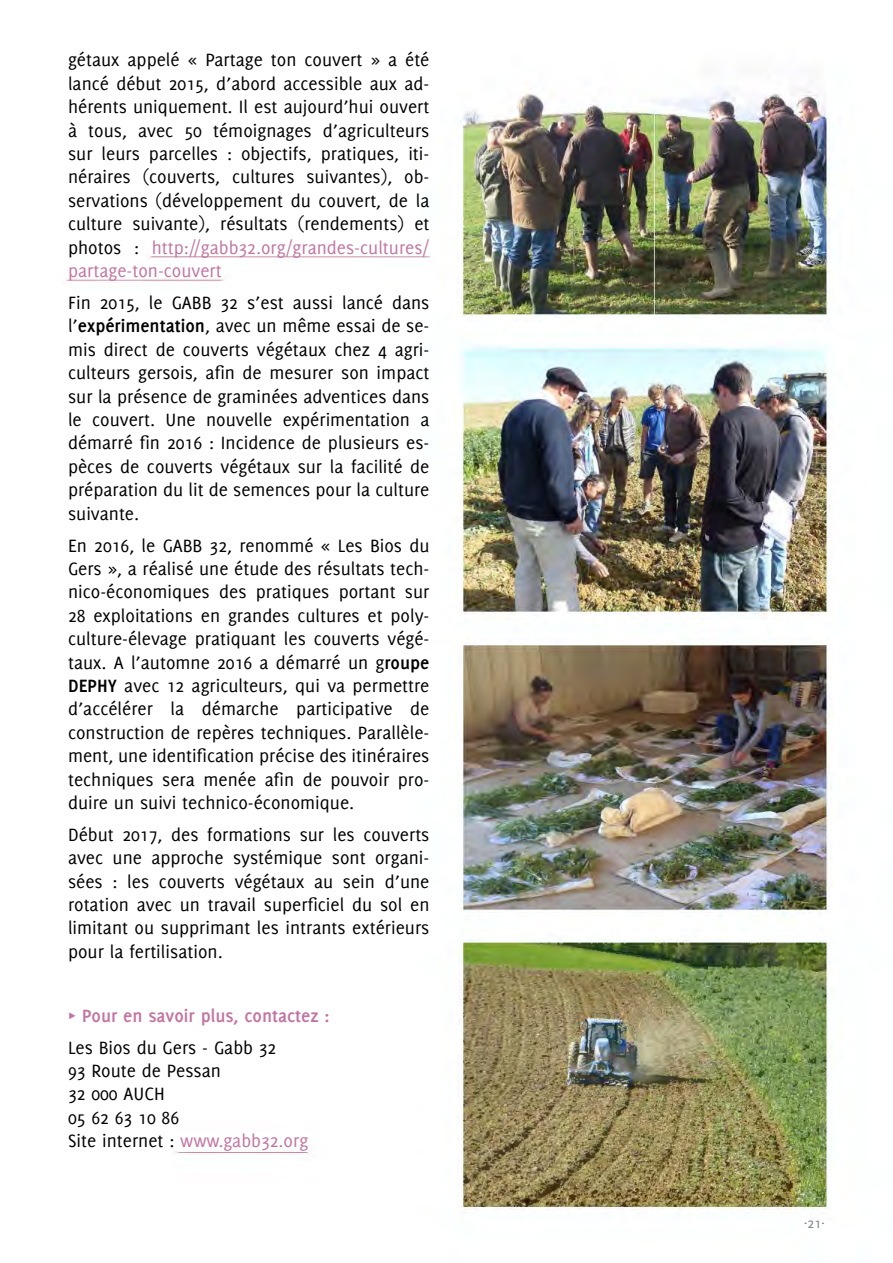
<style>
.page{position:relative;width:893px;height:1263px;background:#fff}
.page>*{position:absolute;margin:0;border:0;box-sizing:border-box;transform-origin:0 0}
.t1{font:19.5px/23.4px "Delicious";color:#000;text-align:justify}
.t2{font:700 19.5px "Delicious";color:#c375a2}
.t3{font:15px "Delicious";color:#7e8285}
.s1{color:#c375a2}
.s2{font-weight:700}
</style>
<div class="page">
<img style="left:66px;top:88px;width:766px;height:1125px">
<p class="t1" style="left:68px;top:48px;width:363px">gétaux appelé « Partage ton couvert » a été lancé début 2015, d’abord accessible aux ad&shy;hérents uniquement. Il est aujourd’hui ouvert à tous, avec 50 témoignages d’agriculteurs sur leurs parcelles : objectifs, pratiques, iti&shy;néraires (couverts, cultures suivantes), ob&shy;servations (développement du couvert, de la culture suivante), résultats (rendements) et photos : <span class="s1">http://gabb32.org/grandes-cultures/ partage-ton-couvert</span></p>
<p class="t1" style="left:68px;top:291px;width:363px">Fin 2015, le GABB 32 s’est aussi lancé dans l’<span class="s2">expérimentation</span>, avec un même essai de se&shy;mis direct de couverts végétaux chez 4 agri&shy;culteurs gersois, afin de mesurer son impact sur la présence de graminées adventices dans le couvert. Une nouvelle expérimentation a démarré fin 2016 : Incidence de plusieurs es&shy;pèces de couverts végétaux sur la facilité de préparation du lit de semences pour la culture suivante.</p>
<p class="t1" style="left:68px;top:533px;width:363px">En 2016, le GABB 32, renommé « Les Bios du Gers », a réalisé une étude des résultats tech&shy;nico-économiques des pratiques portant sur 28 exploitations en grandes cultures et poly&shy;culture-élevage pratiquant les couverts végé&shy;taux. A l’automne 2016 a démarré un g<span class="s2">roupe DEPHY</span> avec 12 agriculteurs, qui va permettre d’accélérer la démarche participative de construction de repères techniques. Parallèle&shy;ment, une identification précise des itinéraires techniques sera menée afin de pouvoir pro&shy;duire un suivi technico-économique.</p>
<p class="t1" style="left:68px;top:822px;width:363px">Début 2017, des formations sur les couverts avec une approche systémique sont organi&shy;sées : les couverts végétaux au sein d’une rotation avec un travail superficiel du sol en limitant ou supprimant les intrants extérieurs pour la fertilisation.</p>
<p class="t2" style="left:68px;top:1004px;width:263px">π Pour en savoir plus, contactez :</p>
<p class="t1" style="left:68px;top:1035px;width:242px;text-align:left">Les Bios du Gers - Gabb 32<br>93 Route de Pessan<br>32 000 AUCH<br>05 62 63 10 86<br>Site internet : <span class="s1">www.gabb32.org</span></p>
<p class="t3" style="left:804px;top:1212px;width:23px">.21.</p>
</div>
